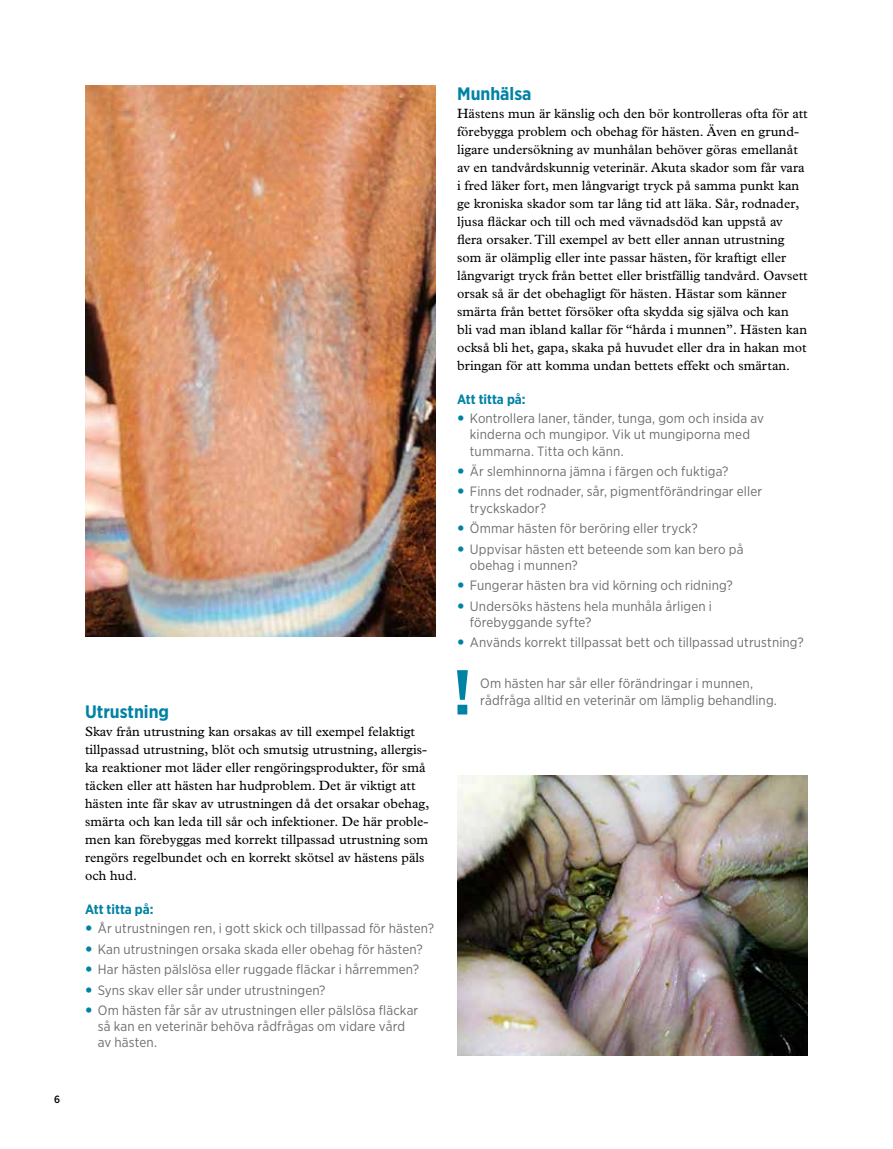
<style>
.page{position:relative;width:893px;height:1149px;background:#fff}
.page>*{position:absolute;margin:0;border:0;box-sizing:border-box;transform-origin:0 0}
.t1{font:700 63.3px "Gotham Narrow";color:#0082a5}
.t2{font:700 18px "Gotham Narrow";color:#0082a5}
.t3{font:13.5px/18px "Plantin";color:#000}
.t4{font:13.5px/20.4px "Gotham Narrow";letter-spacing:.01em;color:#6e6e6e}
.t5{font:700 13.5px "Gotham Narrow";color:#0082a5}
.t6{font:500 10.5px "Gotham Narrow";color:#000}
</style>
<div class="page">
<img style="left:85px;top:85px;width:351px;height:551px">
<img style="left:457px;top:775px;width:351px;height:279px">
<p class="t6" style="left:54px;top:1092px;width:8px">6</p>
<h2 class="t2" style="left:85px;top:699px;width:86px">Utrustning</h2>
<p class="t3" style="left:85px;top:721px;width:346px">Skav från utrustning kan orsakas av till exempel felaktigt tillpassad utrustning, blöt och smutsig utrustning, allergis&shy;ka reaktioner mot läder eller rengöringsprodukter, för små täcken eller att hästen har hudproblem. Det är viktigt att hästen inte får skav av utrustningen då det orsakar obehag, smärta och kan leda till sår och infektioner. De här proble&shy;men kan förebyggas med korrekt tillpassad utrustning som rengörs regelbundet och en korrekt skötsel av hästens päls och hud.</p>
<p class="t5" style="left:85px;top:900px;width:70px">Att titta på:</p>
<p class="t4" style="left:98px;top:917px;width:338px">År utrustningen ren, i gott skick och tillpassad för hästen?<br>Kan utrustningen orsaka skada eller obehag för hästen?<br>Har hästen pälslösa eller ruggade fläckar i hårremmen?<br>Syns skav eller sår under utrustningen?<br>Om hästen får sår av utrustningen eller pälslösa fläckar</p>
<p class="t4" style="left:98px;top:1017px;width:309px;line-height:16.2px">så kan en veterinär behöva rådfrågas om vidare vård av hästen.</p>
<h2 class="t2" style="left:457px;top:82px;width:76px">Munhälsa</h2>
<p class="t3" style="left:457px;top:104px;width:352px">Hästens mun är känslig och den bör kontrolleras ofta för att förebygga problem och obehag för hästen. Även en grund&shy;ligare undersökning av munhålan behöver göras emellanåt av en tandvårdskunnig veterinär. Akuta skador som får vara i fred läker fort, men långvarigt tryck på samma punkt kan ge kroniska skador som tar lång tid att läka. Sår, rodnader, ljusa fläckar och till och med vävnadsdöd kan uppstå av flera orsaker. Till exempel av bett eller annan utrustning som är olämplig eller inte passar hästen, för kraftigt eller långvarigt tryck från bettet eller bristfällig tandvård. Oavsett orsak så är det obehagligt för hästen. Hästar som känner smärta från bettet försöker ofta skydda sig själva och kan<br>bli vad man ibland kallar för “hårda i munnen”. Hästen kan också bli het, gapa, skaka på huvudet eller dra in hakan mot bringan för att komma undan bettets effekt och smärtan.</p>
<p class="t5" style="left:457px;top:390px;width:70px">Att titta på:</p>
<p class="t4" style="left:470px;top:410px;width:295px;line-height:16.2px">Kontrollera laner, tänder, tunga, gom och insida av kinderna och mungipor. Vik ut mungiporna med tummarna. Titta och känn.</p>
<p class="t4" style="left:470px;top:460px;width:294px">Är slemhinnorna jämna i färgen och fuktiga?<br>Finns det rodnader, sår, pigmentförändringar eller</p>
<p class="t4" style="left:470px;top:497px;width:275px">tryckskador?<br>Ömmar hästen för beröring eller tryck?<br>Uppvisar hästen ett beteende som kan bero på</p>
<p class="t4" style="left:470px;top:554px;width:264px">obehag i munnen?<br>Fungerar hästen bra vid körning och ridning?<br>Undersöks hästens hela munhåla årligen i</p>
<p class="t4" style="left:470px;top:611px;width:335px">förebyggande syfte?<br>Används korrekt tillpassat bett och tillpassad utrustning?</p>
<p class="t4" style="left:480px;top:675px;width:298px;line-height:16.2px">Om hästen har sår eller förändringar i munnen, rådfråga alltid en veterinär om lämplig behandling.</p>
<h1 class="t1" style="left:453px;top:651px;width:20px">!</h1>
</div>
